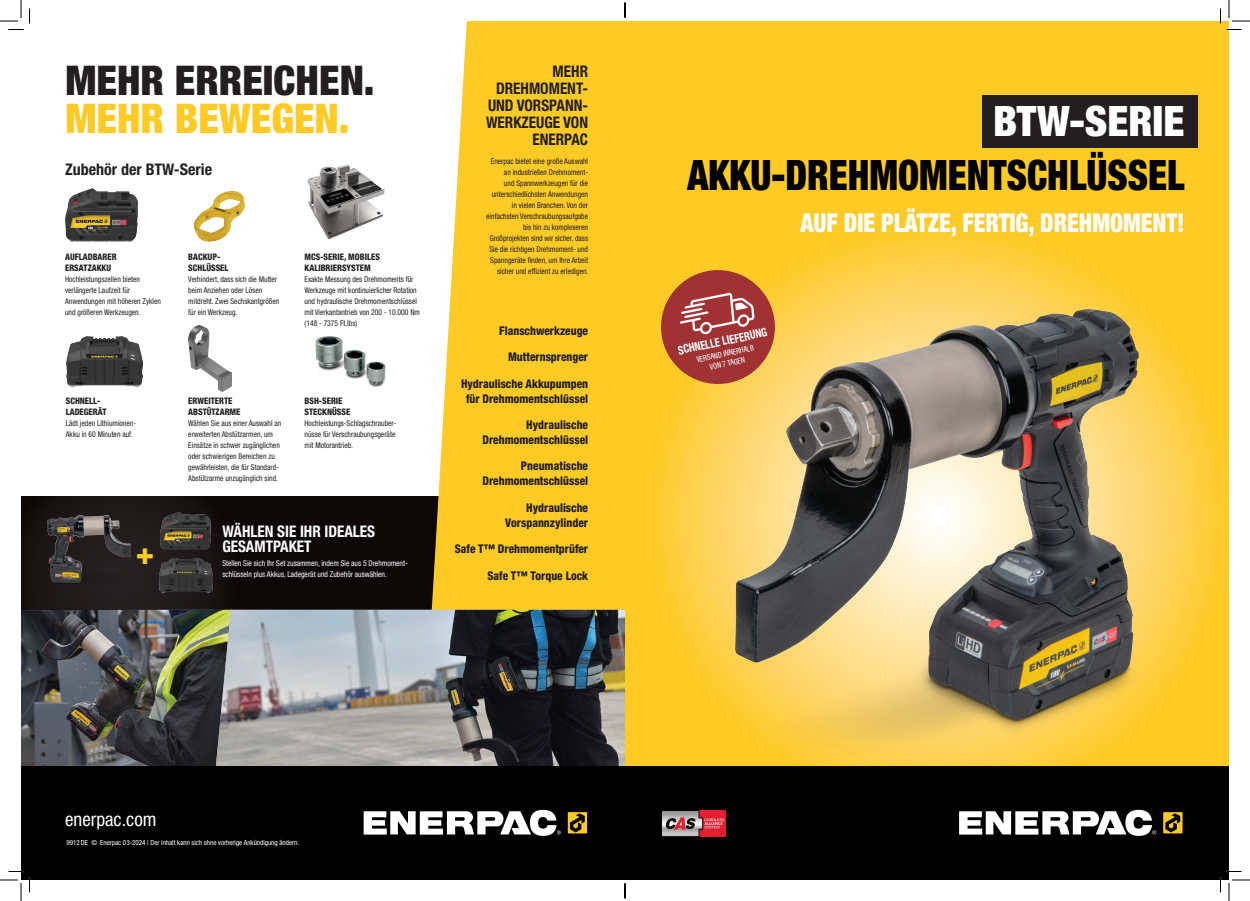
<style>
.page{position:relative;width:1250px;height:901px;background:#fff}
.page>*{position:absolute;margin:0;border:0;box-sizing:border-box;transform-origin:0 0}
.t1{font:900 condensed 42px "Helvetica Neue LTW1 G";color:#000001;scale:.9 1}
.t2{font:900 condensed 42px "Helvetica Neue LTW1 G";color:#fff}
.t3{font:900 condensed 41px "Helvetica Neue LTW1 G";color:#231f20}
.t4{font:900 condensed 41px "Helvetica Neue LTW1 G";color:#feca26}
.t5{font:900 condensed 30.8px "Helvetica Neue LTW1 G";color:#feca26}
.t6{font:900 condensed 26px "Helvetica Neue LTW1 G";color:#fff;scale:.9 1}
.t7{font:condensed 19px "Helvetica Neue LTW1 G";color:#fff}
.t8{font:700 condensed 16px/17px "Helvetica Neue LTW1 G";color:#231f20;text-align:right;scale:.95 1}
.t9{font:700 condensed 16px/15px "Helvetica Neue LTW1 G";color:#fff;scale:.95 1}
.t10{font:700 condensed 16px "Helvetica Neue LTW1 G";color:#231f20}
.t11{font:800 condensed 12px/26.3px "Helvetica Neue LTW1 G";color:#231f20;text-align:right;scale:.95 1}
.t12{font:700 condensed 12px "Helvetica Neue LTW1 G";color:#fff;scale:.87 1}
.t13{font:800 condensed 9px/11px "Helvetica Neue LTW1 G";color:#231f20;scale:.95 1}
.t14{font:condensed 8px/11px "Helvetica Neue LTW1 G";color:#231f20;scale:.95 1}
.t15{font:condensed 8px/11px "Helvetica Neue LTW1 G";color:#fff;scale:.95 1}
.t16{font:condensed 8px/10px "Helvetica Neue LTW1 G";color:#fff;text-align:center;scale:.9 1}
.t17{font:condensed 7px "Helvetica Neue LTW1 G";color:#fff}
</style>
<div class="page">
<div style="left:21px;top:496px;width:442px;height:114px;background:#0e0607"></div>
<svg style="left:25px;top:496px;width:213px;height:114px"></svg>
<img style="left:21px;top:610px;width:195px;height:156px">
<svg style="left:421px;top:21px;width:221px;height:745px;background:#fbcd3e"></svg>
<img style="left:216px;top:610px;width:409px;height:156px">
<div style="left:642px;top:21px;width:587px;height:745px;background:#feca26"></div>
<svg style="left:661px;top:237px;width:557px;height:529px"></svg>
<div style="left:21px;top:766px;width:1208px;height:114px;background:#000001"></div>
<svg style="left:959px;top:810px;width:224px;height:26px"></svg>
<svg style="left:364px;top:810px;width:223px;height:26px"></svg>
<img style="left:47px;top:515px;width:84px;height:70px">
<img style="left:67px;top:337px;width:76px;height:50px">
<img style="left:65px;top:188px;width:72px;height:55px">
<img style="left:315px;top:337px;width:71px;height:50px">
<img style="left:301px;top:158px;width:92px;height:92px;border-radius:46px">
<img style="left:161px;top:513px;width:50px;height:38px">
<img style="left:160px;top:558px;width:52px;height:36px">
<img style="left:189px;top:325px;width:42px;height:66px">
<img style="left:193px;top:191px;width:52px;height:51px">
<img style="left:661px;top:810px;width:65px;height:27px">
<img style="left:735px;top:310px;width:407px;height:445px">
<div style="left:661px;top:270px;width:114px;height:114px;background:#a03233;border-radius:50%"></div>
<svg style="left:680px;top:293px;width:74px;height:41px"></svg>
<div style="left:982px;top:95px;width:215px;height:52px;background:#231f20"></div>
<svg style="left:0;top:0;width:30px;height:30px"></svg>
<svg style="left:0;top:871px;width:30px;height:30px"></svg>
<svg style="left:1219px;top:0;width:31px;height:30px"></svg>
<svg style="left:1219px;top:871px;width:31px;height:30px"></svg>
<svg style="left:624px;top:3px;width:2px;height:15px"></svg>
<svg style="left:624px;top:883px;width:2px;height:15px"></svg>
<h2 class="t3" style="left:66px;top:56px;width:311px">MEHR ERREICHEN.</h2>
<h2 class="t4" style="left:66px;top:94px;width:285px">MEHR BEWEGEN.</h2>
<h3 class="t10" style="left:65px;top:160px;width:149px">Zubehör der BTW-Serie</h3>
<p class="t13" style="left:65px;top:251px;width:56px">AUFLADBARER<br>ERSATZAKKU</p>
<p class="t14" style="left:65px;top:274px;width:102px">Hochleistungszellen bieten verlängerte Laufzeit für<br>Anwendungen mit höheren Zyklen und größeren Werkzeugen.</p>
<p class="t13" style="left:188px;top:251px;width:44px">BACKUP-<br>SCHLÜSSEL</p>
<p class="t14" style="left:188px;top:274px;width:97px">Verhindert, dass sich die Mutter beim Anziehen oder Lösen mitdreht. Zwei Sechskantgrößen für ein Werkzeug.</p>
<p class="t13" style="left:304px;top:251px;width:81px">MCS-SERIE, MOBILES<br>KALIBRIERSYSTEM</p>
<p class="t14" style="left:304px;top:274px;width:123px">Exakte Messung des Drehmoments für Werkzeuge mit kontinuierlicher Rotation und hydraulische Drehmomentschlüssel mit Vierkantantrieb von 200 - 10.000 Nm (148 - 7375 Ft.lbs)</p>
<p class="t13" style="left:66px;top:396px;width:44px">SCHNELL-<br>LADEGERÄT</p>
<p class="t14" style="left:66px;top:418px;width:75px">Lädt jeden Lithiumionen-<br>Akku in 60 Minuten auf.</p>
<p class="t13" style="left:188px;top:396px;width:56px">ERWEITERTE<br>ABSTÜTZARME</p>
<p class="t14" style="left:188px;top:418px;width:99px">Wählen Sie aus einer Auswahl an erweiterten Abstützarmen, um<br>Einsätze in schwer zugänglichen oder schwierigen Bereichen zu gewährleisten, die für Standard-<br>Abstützarme unzugänglich sind.</p>
<p class="t13" style="left:304px;top:396px;width:50px">BSH-SERIE<br>STECKNÜSSE</p>
<p class="t14" style="left:304px;top:418px;width:98px;text-align:justify">Hochleistungs-Schlagschrauber&shy;nüsse für Verschraubungsgeräte mit Motorantrieb.</p>
<h3 class="t5" style="left:136px;top:535px;width:20px">+</h3>
<h3 class="t9" style="left:222px;top:524px;width:162px">WÄHLEN SIE IHR IDEALES<br>GESAMTPAKET</h3>
<p class="t15" style="left:222px;top:558px;width:197px">Stellen Sie sich Ihr Set zusammen, indem Sie aus 5 Drehmoment&shy;schlüsseln plus Akkus, Ladegerät und Zubehör auswählen.</p>
<h3 class="t8" style="left:486px;top:63px;width:109px">MEHR<br>DREHMOMENT-<br>UND VORSPANN-<br>WERKZEUGE VON<br>ENERPAC</h3>
<p class="t14" style="left:486px;top:156px;width:109px;text-align:right">Enerpac bietet eine große Auswahl an industriellen Drehmoment-<br>und Spannwerkzeugen für die unterschiedlichsten Anwendungen in vielen Branchen. Von der einfachsten Verschraubungsaufgabe bis hin zu komplexeren<br>Großprojekten sind wir sicher, dass<br>Sie die richtigen Drehmoment- und<br>Spanngeräte finden, um Ihre Arbeit sicher und effizient zu erledigen.</p>
<h3 class="t11" style="left:461px;top:318px;width:135px">Flanschwerkzeuge<br>Mutternsprenger<br>Hydraulische Akkupumpen</h3>
<h3 class="t11" style="left:466px;top:385px;width:130px">für Drehmomentschlüssel<br>Hydraulische</h3>
<h3 class="t11" style="left:482px;top:427px;width:113px">Drehmomentschlüssel<br>Pneumatische</h3>
<h3 class="t11" style="left:482px;top:468px;width:113px">Drehmomentschlüssel<br>Hydraulische</h3>
<h3 class="t11" style="left:455px;top:509px;width:142px">Vorspannzylinder<br>Safe T™ Drehmomentprüfer<br>Safe T™ Torque Lock</h3>
<h1 class="t2" style="left:993px;top:96px;width:193px">BTW-SERIE</h1>
<h1 class="t1" style="left:687px;top:150px;width:554px">AKKU-DREHMOMENTSCHLÜSSEL</h1>
<h3 class="t6" style="left:800px;top:208px;width:428px">AUF DIE PLÄTZE, FERTIG, DREHMOMENT!</h3>
<h3 class="t12" style="left:676px;top:343px;width:106px;rotate:-12deg">SCHNELLE LIEFERUNG</h3>
<p class="t16" style="left:696px;top:355px;width:66px;rotate:-12deg">VERSAND INNERHALB<br>VON 7 TAGEN</p>
<h3 class="t7" style="left:65px;top:808px;width:93px">enerpac.com</h3>
<p class="t17" style="left:67px;top:839px;width:234px">9912DE © Enerpac 03-2024 | Der Inhalt kann sich ohne vorherige Ankündigung ändern.</p>
</div>
